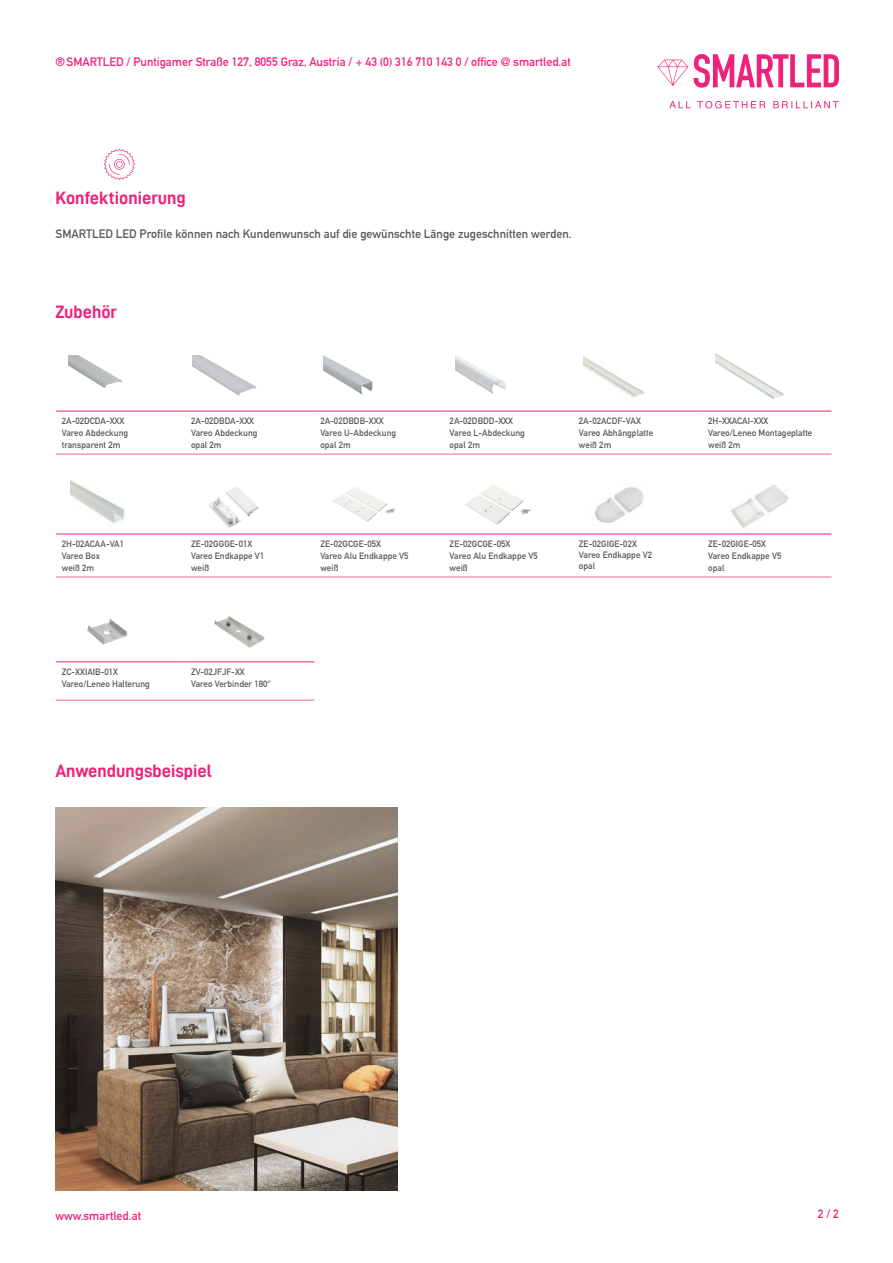
<style>
.page{position:relative;width:893px;height:1263px;background:#fff}
.page>*{position:absolute;margin:0;border:0;box-sizing:border-box;transform-origin:0 0}
.t1{font:18px "D DIN Bold";color:#ee227b}
.t2{font:700 12px "DIN Alternate";color:#ee227b}
.t3{font:700 12px "DIN Alternate";color:#57585a}
.t4{font:700 9px/12px "DIN Alternate";letter-spacing:.005em;color:#57585a}
</style>
<div class="page">
<svg style="left:657px;top:60px;width:31px;height:26px"></svg>
<svg style="left:669px;top:101px;width:170px;height:7px"></svg>
<svg style="left:694px;top:54px;width:145px;height:34px"></svg>
<svg style="left:104px;top:149px;width:31px;height:31px"></svg>
<img style="left:208px;top:487px;width:51px;height:41px">
<img style="left:333px;top:487px;width:62px;height:35px">
<img style="left:465px;top:485px;width:66px;height:40px">
<img style="left:594px;top:487px;width:50px;height:36px">
<img style="left:730px;top:485px;width:59px;height:43px">
<img style="left:715px;top:353px;width:69px;height:46px">
<img style="left:583px;top:356px;width:62px;height:42px">
<img style="left:71px;top:481px;width:53px;height:43px">
<hr style="left:56px;top:411px;width:129px;height:1px;background:#ee227b">
<hr style="left:185px;top:411px;width:129px;height:1px;background:#ee227b">
<hr style="left:314px;top:411px;width:130px;height:1px;background:#ee227b">
<hr style="left:444px;top:411px;width:129px;height:1px;background:#ee227b">
<hr style="left:573px;top:411px;width:129px;height:1px;background:#ee227b">
<hr style="left:702px;top:411px;width:129px;height:1px;background:#ee227b">
<hr style="left:56px;top:454px;width:129px;height:1px;background:#f16691">
<hr style="left:185px;top:454px;width:129px;height:1px;background:#f16691">
<hr style="left:314px;top:454px;width:130px;height:1px;background:#f16691">
<hr style="left:444px;top:454px;width:129px;height:1px;background:#f16691">
<hr style="left:573px;top:454px;width:129px;height:1px;background:#f16691">
<hr style="left:702px;top:454px;width:129px;height:1px;background:#f16691">
<hr style="left:56px;top:534px;width:129px;height:1px;background:#ee227b">
<hr style="left:185px;top:534px;width:129px;height:1px;background:#ee227b">
<hr style="left:314px;top:534px;width:130px;height:1px;background:#ee227b">
<hr style="left:444px;top:534px;width:129px;height:1px;background:#ee227b">
<hr style="left:573px;top:534px;width:129px;height:1px;background:#ee227b">
<hr style="left:702px;top:534px;width:129px;height:1px;background:#ee227b">
<hr style="left:56px;top:577px;width:129px;height:1px;background:#f16691">
<hr style="left:185px;top:577px;width:129px;height:1px;background:#f16691">
<hr style="left:314px;top:577px;width:130px;height:1px;background:#f16691">
<hr style="left:444px;top:577px;width:129px;height:1px;background:#f16691">
<hr style="left:573px;top:577px;width:129px;height:1px;background:#f16691">
<hr style="left:702px;top:577px;width:129px;height:1px;background:#f16691">
<hr style="left:56px;top:662px;width:129px;height:1px;background:#ee227b">
<hr style="left:185px;top:662px;width:129px;height:1px;background:#ee227b">
<hr style="left:56px;top:700px;width:129px;height:1px;background:#f16691">
<hr style="left:185px;top:700px;width:129px;height:1px;background:#f16691">
<img style="left:192px;top:356px;width:79px;height:55px">
<img style="left:68px;top:356px;width:54px;height:32px">
<img style="left:214px;top:616px;width:51px;height:32px">
<img style="left:456px;top:356px;width:50px;height:38px">
<img style="left:323px;top:356px;width:50px;height:39px">
<img style="left:87px;top:619px;width:41px;height:26px">
<img style="left:56px;top:808px;width:342px;height:382px">
<h2 class="t2" style="left:55px;top:57px;width:517px">® SMARTLED / Puntigamer Straße 127, 8055 Graz, Austria / + 43 (0) 316 710 143 0 / office @ smartled.at</h2>
<h1 class="t1" style="left:56px;top:192px;width:132px">Konfektionierung</h1>
<h2 class="t3" style="left:56px;top:229px;width:518px">SMARTLED LED Profile können nach Kundenwunsch auf die gewünschte Länge zugeschnitten werden.</h2>
<h1 class="t1" style="left:55px;top:305px;width:63px">Zubehör</h1>
<p class="t4" style="left:62px;top:416px;width:68px">2A-02DCDA-XXX<br>Vareo Abdeckung transparent 2m</p>
<p class="t4" style="left:191px;top:416px;width:68px">2A-02DBDA-XXX<br>Vareo Abdeckung opal 2m</p>
<p class="t4" style="left:320px;top:416px;width:77px">2A-02DBDB-XXX<br>Vareo U-Abdeckung opal 2m</p>
<p class="t4" style="left:450px;top:416px;width:77px">2A-02DBDD-XXX<br>Vareo L-Abdeckung opal 2m</p>
<p class="t4" style="left:579px;top:416px;width:76px">2A-02ACDF-VAX<br>Vareo Abhängplatte weiß 2m</p>
<p class="t4" style="left:708px;top:416px;width:106px">2H-XXACAI-XXX<br>Vareo/Leneo Montageplatte weiß 2m</p>
<p class="t4" style="left:62px;top:539px;width:64px">2H-02ACAA-VA1<br>Vareo Box<br>weiß 2m</p>
<p class="t4" style="left:191px;top:539px;width:75px">ZE-02GGGE-01X<br>Vareo Endkappe V1 weiß</p>
<p class="t4" style="left:320px;top:539px;width:90px">ZE-02GCGE-05X<br>Vareo Alu Endkappe V5 weiß</p>
<p class="t4" style="left:450px;top:539px;width:90px">ZE-02GCGE-05X<br>Vareo Alu Endkappe V5 weiß</p>
<p class="t4" style="left:579px;top:539px;width:75px;line-height:10.8px">ZE-02GIGE-02X<br>Vareo Endkappe V2 opal</p>
<p class="t4" style="left:708px;top:539px;width:75px">ZE-02GIGE-05X<br>Vareo Endkappe V5 opal</p>
<p class="t4" style="left:62px;top:666px;width:90px">ZC-XXIAIB-01X<br>Vareo/Leneo Halterung</p>
<p class="t4" style="left:191px;top:666px;width:81px">ZV-02JFJF-XX<br>Vareo Verbinder 180°</p>
<h1 class="t1" style="left:55px;top:764px;width:158px">Anwendungsbeispiel</h1>
<h2 class="t2" style="left:55px;top:1211px;width:87px">www.smartled.at</h2>
<h2 class="t2" style="left:818px;top:1209px;width:23px">2 / 2</h2>
</div>
